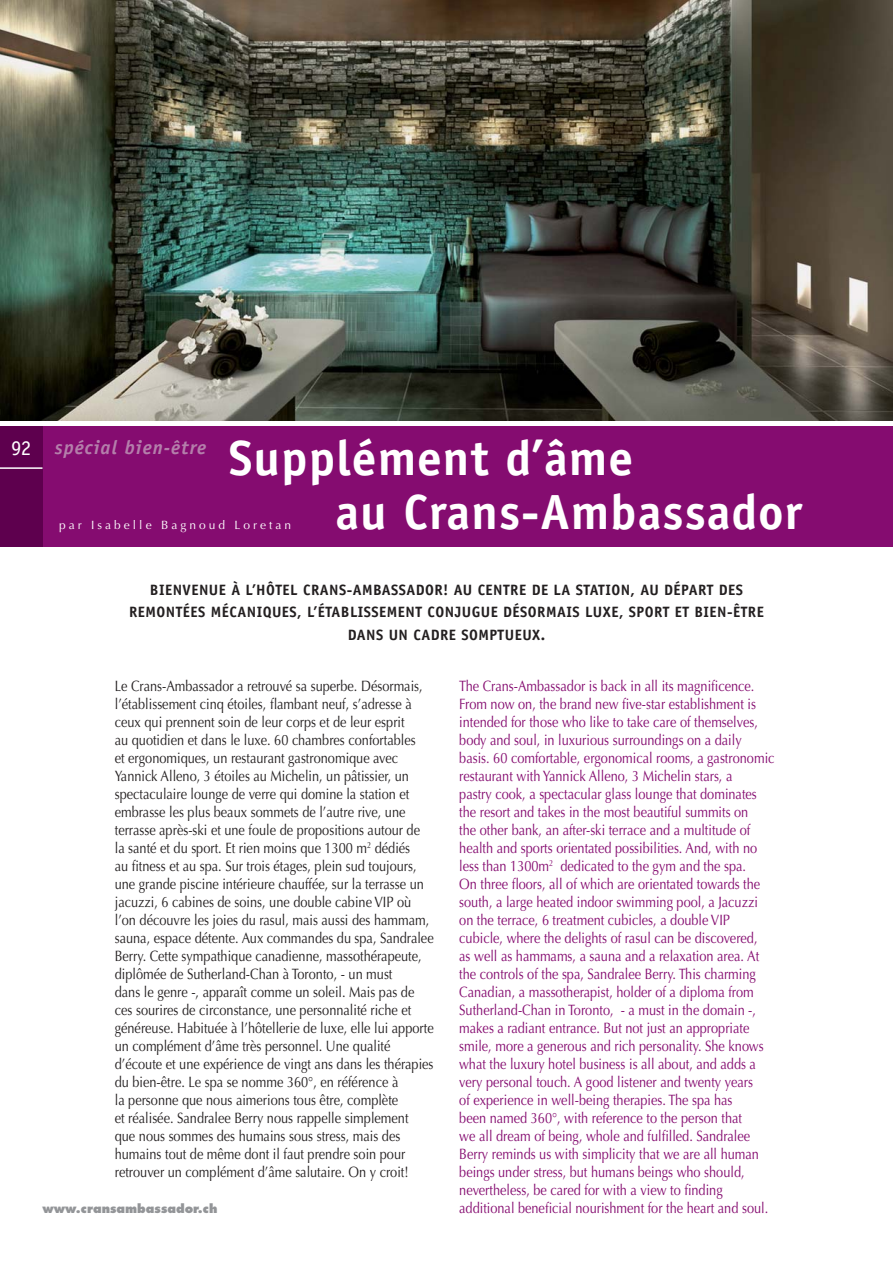
<style>
.page{position:relative;width:893px;height:1263px;background:#fff}
.page>*{position:absolute;margin:0;border:0;box-sizing:border-box;transform-origin:0 0}
.t1{font:700 49.5px "Officina Sans";letter-spacing:.02em;color:#fff}
.t2{font:21px "Officina Sans";color:#fff}
.t3{font:italic 700 19.5px "Officina Sans";letter-spacing:.05em;color:#b47fab}
.t4{font:15px/18px "Optima LT Std";color:#850c70;scale:.85 1}
.t5{font:15px/18px "Optima LT Std";color:#231f20;scale:.85 1}
.t6{font:700 15px/22.5px "Officina Sans";letter-spacing:.03em;color:#231f20;text-align:center}
.t7{font:12px "Optima LT Std";letter-spacing:.25em;color:#fff}
.t8{font:800 12px "Futura";color:#939598}
</style>
<div class="page">
<img style="left:0;top:0;width:893px;height:421px">
<div style="left:0;top:427px;width:893px;height:120px;background:#850c70"></div>
<div style="left:0;top:427px;width:43px;height:120px;background:#5e004e"></div>
<hr style="left:0;top:467px;width:43px;height:2px;background:#fff">
<h2 class="t2" style="left:11px;top:439px;width:21px">92</h2>
<h1 class="t1" style="left:229px;top:439px;width:406px">Supplément d’âme</h1>
<p class="t7" style="left:59px;top:520px;width:233px">par Isabelle Bagnoud Loretan</p>
<h3 class="t3" style="left:55px;top:440px;width:153px">spécial bien-être</h3>
<h1 class="t1" style="left:335px;top:493px;width:468px">au Crans-Ambassador</h1>
<p class="t6" style="left:129px;top:580px;width:636px">BIENVENUE À L’HÔTEL CRANS-AMBASSADOR! AU CENTRE DE LA STATION, AU DÉPART DES<br>REMONTÉES MÉCANIQUES, L’ÉTABLISSEMENT CONJUGUE DÉSORMAIS LUXE, SPORT ET BIEN-ÊTRE<br>DANS UN CADRE SOMPTUEUX.</p>
<p class="t5" style="left:115px;top:678px;width:377px">Le Crans-Ambassador a retrouvé sa superbe. Désormais, l’établissement cinq étoiles, flambant neuf, s’adresse à ceux qui prennent soin de leur corps et de leur esprit<br>au quotidien et dans le luxe. 60 chambres confortables<br>et ergonomiques, un restaurant gastronomique avec Yannick Alleno, 3 étoiles au Michelin, un pâtissier, un spectaculaire lounge de verre qui domine la station et embrasse les plus beaux sommets de l’autre rive, une terrasse après-ski et une foule de propositions autour de la santé et du sport. Et rien moins que 1300 m<sup>2</sup> dédiés<br>au fitness et au spa. Sur trois étages, plein sud toujours, une grande piscine intérieure chauffée, sur la terrasse un jacuzzi, 6 cabines de soins, une double cabine VIP où l’on découvre les joies du rasul, mais aussi des hammam, sauna, espace détente. Aux commandes du spa, Sandralee Berry. Cette sympathique canadienne, massothérapeute, diplômée de Sutherland-Chan à Toronto, - un must<br>dans le genre -, apparaît comme un soleil. Mais pas de ces sourires de circonstance, une personnalité riche et généreuse. Habituée à l’hôtellerie de luxe, elle lui apporte un complément d’âme très personnel. Une qualité d’écoute et une expérience de vingt ans dans les thérapies du bien-être. Le spa se nomme 360°, en référence à<br>la personne que nous aimerions tous être, complète<br>et réalisée. Sandralee Berry nous rappelle simplement<br>que nous sommes des humains sous stress, mais des humains tout de même dont il faut prendre soin pour retrouver un complément d’âme salutaire. On y croit!</p>
<p class="t4" style="left:459px;top:678px;width:372px">The Crans-Ambassador is back in all its magnificence.<br>From now on, the brand new five-star establishment is intended for those who like to take care of themselves, body and soul, in luxurious surroundings on a daily basis. 60 comfortable, ergonomical rooms, a gastronomic restaurant with Yannick Alleno, 3 Michelin stars, a<br>pastry cook, a spectacular glass lounge that dominates the resort and takes in the most beautiful summits on<br>the other bank, an after-ski terrace and a multitude of health and sports orientated possibilities. And, with no less than 1300m<sup>2</sup> dedicated to the gym and the spa.<br>On three floors, all of which are orientated towards the south, a large heated indoor swimming pool, a Jacuzzi on the terrace, 6 treatment cubicles, a double VIP cubicle, where the delights of rasul can be discovered,<br>as well as hammams, a sauna and a relaxation area. At the controls of the spa, Sandralee Berry. This charming Canadian, a massotherapist, holder of a diploma from Sutherland-Chan in Toronto, - a must in the domain -, makes a radiant entrance. But not just an appropriate smile, more a generous and rich personality. She knows what the luxury hotel business is all about, and adds a very personal touch. A good listener and twenty years<br>of experience in well-being therapies. The spa has<br>been named 360°, with reference to the person that<br>we all dream of being, whole and fulfilled. Sandralee Berry reminds us with simplicity that we are all human beings under stress, but humans beings who should, nevertheless, be cared for with a view to finding additional beneficial nourishment for the heart and soul.</p>
<p class="t8" style="left:43px;top:1203px;width:176px">www.cransambassador.ch</p>
</div>
